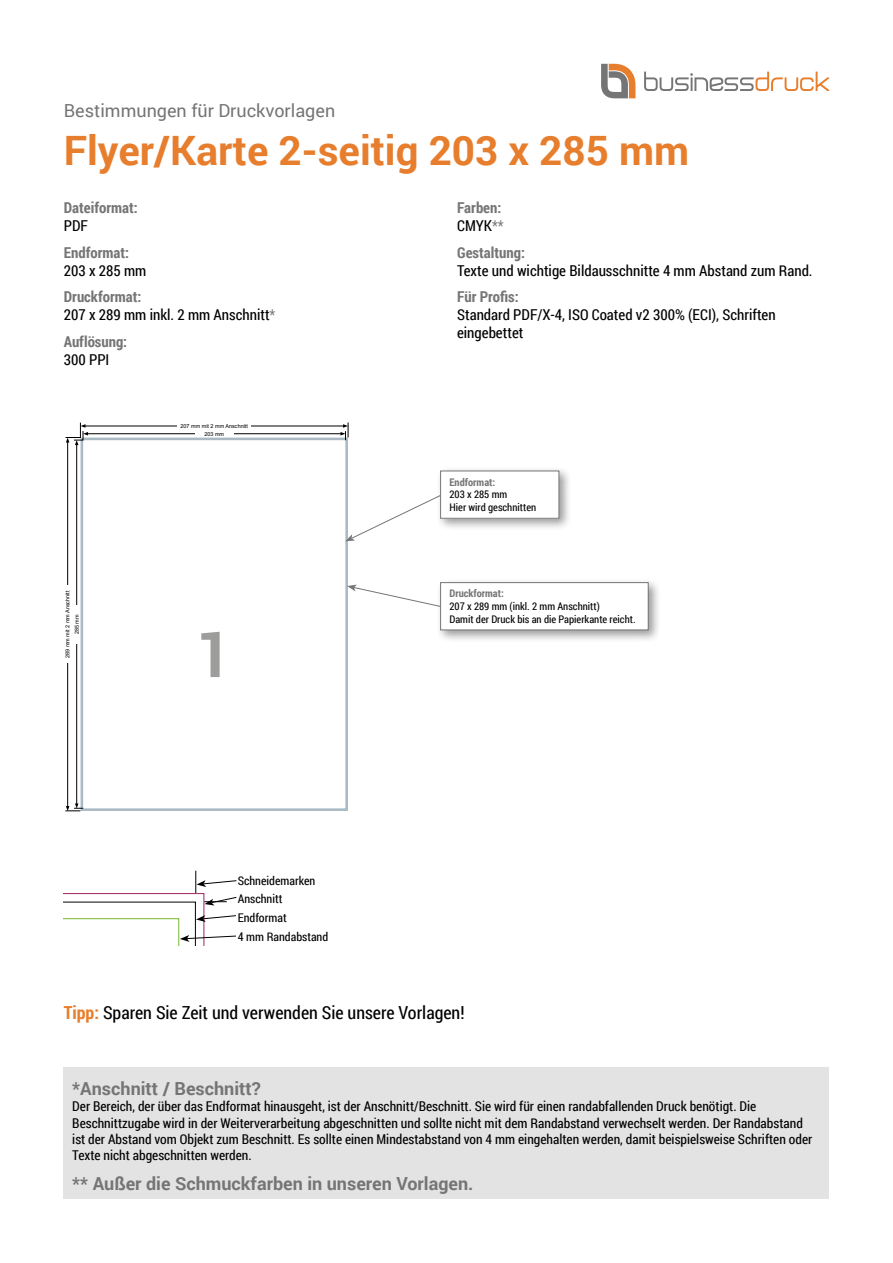
<style>
.page{position:relative;width:893px;height:1263px;background:#fff}
.page>*{position:absolute;margin:0;border:0;box-sizing:border-box;transform-origin:0 0}
.t1{font:700 40.5px "Roboto";color:#e77e2d}
.t2{font:700 18px "Roboto";color:#767575}
.t3{font:18px "Roboto Condensed";color:#000}
.t4{font:18px "Roboto";color:#767575}
.t5{font:15px/18px "Roboto Condensed";color:#000}
.t6{font:700 15px/18px "Roboto Condensed";color:#767575}
.t7{font:13.5px/16.2px "Roboto Condensed";color:#000}
.t8{font:12px/18.6px "Roboto Condensed";color:#000}
.t9{font:10.5px/12.6px "Roboto Condensed";color:#000}
.t10{font:700 10.5px "Roboto Condensed";color:#767575}
.t11{font:5.4px "Arial";color:#000}
.s1{font-weight:700;color:#767575}
.s2{color:#767575}
.s3{font-weight:400;color:#000}
.s4{font-weight:400}
.s5{font-weight:700;color:#e77e2d}
</style>
<div class="page">
<div style="left:81px;top:438px;width:267px;height:373px;border:3px solid #a9bac5"></div>
<svg style="left:201px;top:632px;width:19px;height:45px"></svg>
<hr style="left:67px;top:441px;width:1px;height:367px;background:#000">
<div style="left:65px;top:585px;width:5px;height:78px;background:#fff"></div>
<hr style="left:86px;top:433px;width:256px;height:1px;background:#000">
<div style="left:195px;top:431px;width:39px;height:5px;background:#fff"></div>
<hr style="left:76px;top:443px;width:1px;height:362px;background:#000">
<div style="left:74px;top:605px;width:5px;height:39px;background:#fff"></div>
<hr style="left:84px;top:425px;width:261px;height:1px;background:#000">
<div style="left:177px;top:423px;width:74px;height:6px;background:#fff"></div>
<svg style="left:65px;top:422px;width:23px;height:23px"></svg>
<svg style="left:340px;top:422px;width:9px;height:18px"></svg>
<svg style="left:65px;top:803px;width:18px;height:8px"></svg>
<svg style="left:347px;top:585px;width:89px;height:22px"></svg>
<div style="left:436px;top:578px;width:225px;height:65px;background:#000;opacity:.4"></div>
<div style="left:441px;top:583px;width:207px;height:47px;background:#fff"></div>
<div style="left:440px;top:582px;width:209px;height:48px;border:1px solid #767575"></div>
<svg style="left:345px;top:493px;width:91px;height:48px"></svg>
<div style="left:436px;top:467px;width:135px;height:64px;background:#000;opacity:.4"></div>
<div style="left:441px;top:471px;width:118px;height:47px;background:#fff"></div>
<div style="left:440px;top:471px;width:119px;height:48px;border:1px solid #767575"></div>
<svg style="left:64px;top:871px;width:173px;height:75px"></svg>
<div style="left:64px;top:1067px;width:765px;height:132px;background:#e3e3e3"></div>
<svg style="left:601px;top:64px;width:34px;height:34px"></svg>
<svg style="left:644px;top:72px;width:185px;height:19px"></svg>
<h2 class="t4" style="left:64px;top:98px;width:273px">Bestimmungen für Druckvorlagen</h2>
<h1 class="t1" style="left:64px;top:122px;width:627px">Flyer/Karte 2-seitig 203 x 285 mm</h1>
<p class="t6" style="left:64px;top:198px;width:76px">Dateiformat:</p>
<p class="t5" style="left:64px;top:216px;width:26px">PDF</p>
<p class="t6" style="left:64px;top:243px;width:67px">Endformat:</p>
<p class="t5" style="left:64px;top:261px;width:84px">203 x 285 mm</p>
<p class="t5" style="left:64px;top:287px;width:213px"><span class="s1">Druckformat:<br></span>207 x 289 mm inkl. 2 mm Anschnitt<span class="s2">*</span></p>
<p class="t6" style="left:64px;top:332px;width:65px">Auflösung:</p>
<p class="t5" style="left:64px;top:350px;width:47px">300 PPI</p>
<p class="t6" style="left:457px;top:198px;width:48px">Farben:<br><span class="s3">CMYK</span><span class="s4">**</span></p>
<p class="t6" style="left:457px;top:243px;width:69px">Gestaltung:</p>
<p class="t5" style="left:457px;top:261px;width:357px">Texte und wichtige Bildausschnitte 4 mm Abstand zum Rand.</p>
<p class="t6" style="left:457px;top:287px;width:63px">Für Profis:</p>
<p class="t5" style="left:457px;top:305px;width:320px">Standard PDF/X-4, ISO Coated v2 300% (ECI), Schriften eingebettet</p>
<p class="t11" style="left:181px;top:422px;width:69px">207 mm mit 2 mm Anschnitt</p>
<p class="t11" style="left:64px;top:658px;width:69px;rotate:-90deg">289 mm mit 2 mm Anschnitt</p>
<p class="t11" style="left:73px;top:634px;width:21px;rotate:-90deg">285 mm</p>
<p class="t11" style="left:204px;top:430px;width:21px">203 mm</p>
<p class="t8" style="left:238px;top:871px;width:92px">Schneidemarken<br>Anschnitt<br>Endformat<br>4 mm Randabstand</p>
<p class="t10" style="left:449px;top:475px;width:47px">Endformat:</p>
<p class="t9" style="left:449px;top:488px;width:88px">203 x 285 mm<br>Hier wird geschnitten</p>
<p class="t10" style="left:449px;top:586px;width:56px">Druckformat:</p>
<p class="t9" style="left:449px;top:600px;width:188px">207 x 289 mm (inkl. 2 mm Anschnitt)<br>Damit der Druck bis an die Papierkante reicht.</p>
<h2 class="t3" style="left:64px;top:1000px;width:402px"><span class="s5">Tipp:</span> Sparen Sie Zeit und verwenden Sie unsere Vorlagen!</h2>
<h2 class="t2" style="left:72px;top:1076px;width:190px">*Anschnitt / Beschnitt?</h2>
<p class="t7" style="left:72px;top:1098px;width:741px">Der Bereich, der über das Endformat hinausgeht, ist der Anschnitt/Beschnitt. Sie wird für einen randabfallenden Druck benötigt. Die Beschnittzugabe wird in der Weiterverarbeitung abgeschnitten und sollte nicht mit dem Randabstand verwechselt werden. Der Randabstand ist der Abstand vom Objekt zum Beschnitt. Es sollte einen Mindestabstand von 4 mm eingehalten werden, damit beispielsweise Schriften oder Texte nicht abgeschnitten werden.</p>
<h2 class="t2" style="left:72px;top:1171px;width:403px">** Außer die Schmuckfarben in unseren Vorlagen.</h2>
</div>
